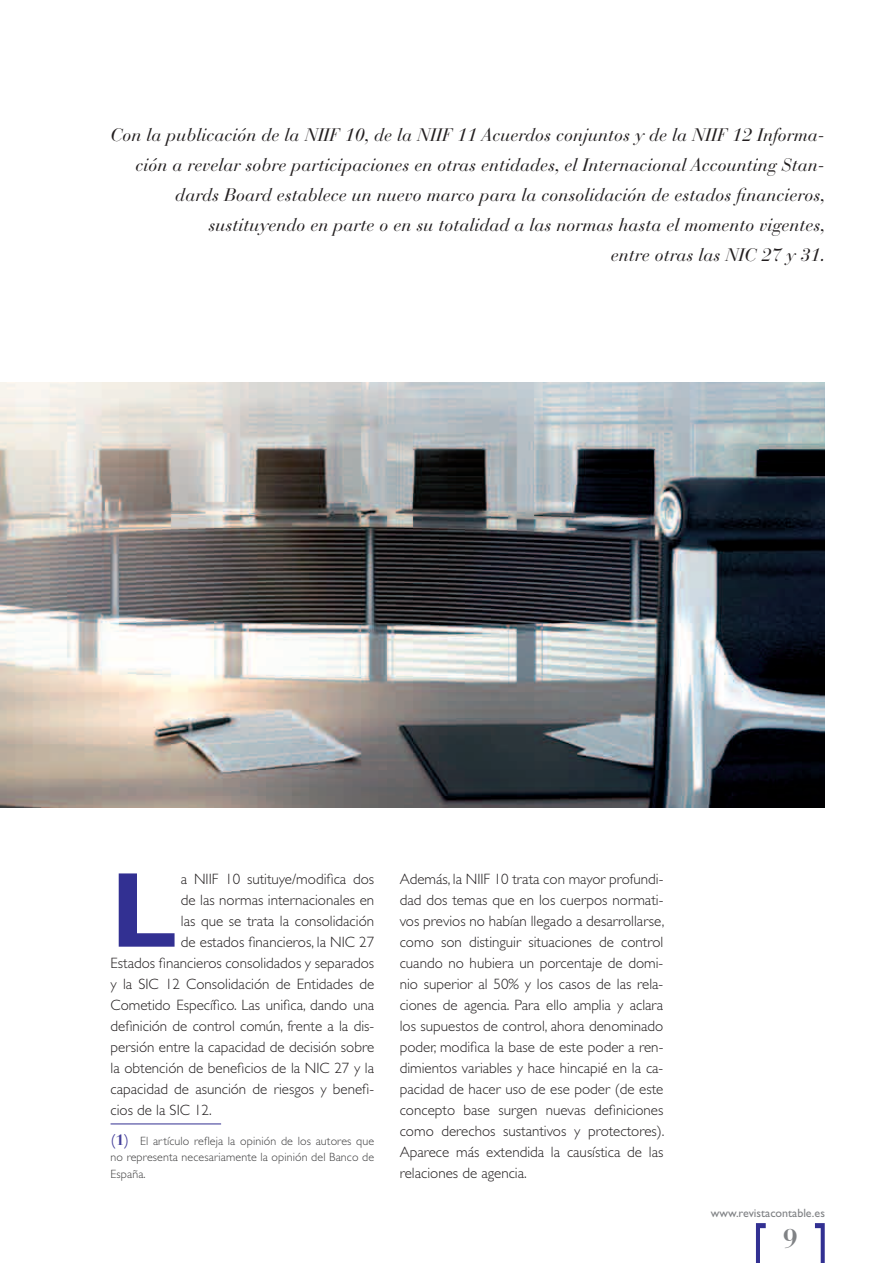
<style>
.page{position:relative;width:893px;height:1263px;background:#fff}
.page>*{position:absolute;margin:0;border:0;box-sizing:border-box;transform-origin:0 0}
.t1{font:700 107.4px "Gill Sans Std";color:#323092}
.t2{font:700 27px "Bauer Bodoni Std";color:#808285}
.t3{font:italic 18px/30px "Bauer Bodoni Std";color:#231f20;text-align:right}
.t4{font:300 15px/21px "Gill Sans Std";color:#231f20;text-align:justify}
.t5{font:300 12px/16.5px "Gill Sans Std";letter-spacing:.01em;color:#3e3e3f;text-align:justify}
.t6{font:12px "Gill Sans Std";color:#808285}
.s1{font-family:"Bauer Bodoni Std";font-weight:700;font-size:15px;color:#443f9a}
</style>
<div class="page">
<svg style="left:756px;top:1223px;width:10px;height:40px"></svg>
<svg style="left:815px;top:1223px;width:10px;height:40px"></svg>
<img style="left:0;top:383px;width:825px;height:425px">
<hr style="left:111px;top:1123px;width:110px;height:1px;background:#323092">
<p class="t3" style="left:111px;top:120px;width:716px">Con la publicación de la NIIF 10, de la NIIF 11 Acuerdos conjuntos y de la NIIF 12 Informa&shy;ción a revelar sobre participaciones en otras entidades, el Internacional Accounting Stan&shy;dards Board establece un nuevo marco para la consolidación de estados financieros, sustituyendo en parte o en su totalidad a las normas hasta el momento vigentes,<br>entre otras las NIC 27 y 31.</p>
<h1 class="t1" style="left:111px;top:847px;width:68px">L</h1>
<p class="t4" style="left:181px;top:868px;width:195px">a NIIF 10 sutituye/modifica dos</p>
<p class="t4" style="left:181px;top:889px;width:195px">de las normas internacionales en</p>
<p class="t4" style="left:181px;top:910px;width:195px">las que se trata la consolidación</p>
<p class="t4" style="left:181px;top:931px;width:195px">de estados financieros, la NIC 27</p>
<p class="t4" style="left:111px;top:952px;width:265px">Estados financieros consolidados y separados</p>
<p class="t4" style="left:111px;top:973px;width:265px">y la SIC 12 Consolidación de Entidades de</p>
<p class="t4" style="left:111px;top:994px;width:265px">Cometido Específico. Las unifica, dando una</p>
<p class="t4" style="left:111px;top:1015px;width:265px">definición de control común, frente a la dis-</p>
<p class="t4" style="left:111px;top:1036px;width:265px">persión entre la capacidad de decisión sobre</p>
<p class="t4" style="left:111px;top:1057px;width:265px">la obtención de beneficios de la NIC 27 y la</p>
<p class="t4" style="left:111px;top:1078px;width:265px">capacidad de asunción de riesgos y benefi-</p>
<p class="t4" style="left:111px;top:1099px;width:116px">cios de la SIC 12. <sup>(1)</sup></p>
<p class="t5" style="left:111px;top:1133px;width:265px"><span class="s1">(1)</span> El artículo refleja la opinión de los autores que no representa necesariamente la opinión del Banco de España.</p>
<p class="t4" style="left:400px;top:868px;width:266px">Además, la NIIF 10 trata con mayor profundi&shy;dad dos temas que en los cuerpos normati&shy;vos previos no habían llegado a desarrollarse, como son distinguir situaciones de control cuando no hubiera un porcentaje de domi&shy;nio superior al 50% y los casos de las rela&shy;ciones de agencia. Para ello amplia y aclara los supuestos de control, ahora denominado poder, modifica la base de este poder a ren&shy;dimientos variables y hace hincapié en la ca&shy;pacidad de hacer uso de ese poder (de este concepto base surgen nuevas definiciones como derechos sustantivos y protectores).<br>Aparece más extendida la causística de las relaciones de agencia.</p>
<p class="t6" style="left:711px;top:1206px;width:116px">www.revistacontable.es</p>
<h2 class="t2" style="left:783px;top:1222px;width:17px">9</h2>
</div>
